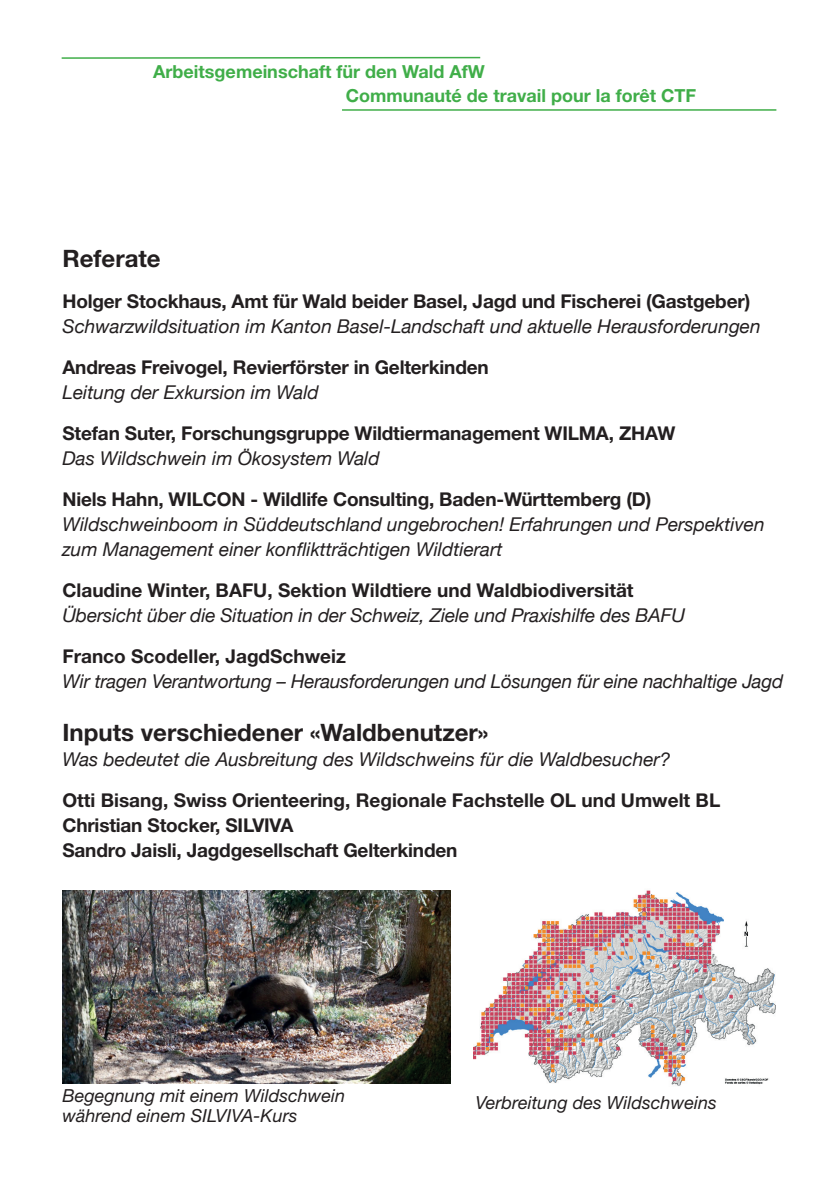
<style>
.page{position:relative;width:840px;height:1191px;background:#fff}
.page>*{position:absolute;margin:0;border:0;box-sizing:border-box;transform-origin:0 0}
.t1{font:700 24px "Helvetica Neue LT Std";color:#231f20}
.t2{font:italic 19px/25px "Helvetica Neue";color:#231f20}
.t3{font:700 19px/25px "Helvetica Neue LT Std";letter-spacing:-.01em;color:#231f20}
.t4{font:italic 18px/20px "Helvetica Neue LT Std";color:#231f20}
.t5{font:700 18px/24px "Helvetica Neue LT Std";color:#40ae49}
</style>
<div class="page">
<hr style="left:62px;top:57px;width:418px;height:2px;background:#40ae49">
<hr style="left:342px;top:109px;width:434px;height:2px;background:#40ae49">
<img style="left:62px;top:891px;width:388px;height:192px">
<img style="left:473px;top:890px;width:303px;height:196px">
<p class="t5" style="left:345px;top:59px;width:351px;text-indent:-192px">Arbeitsgemeinschaft für den Wald AfW<br>Communauté de travail pour la forêt CTF</p>
<p class="t1" style="left:62px;top:243px;width:100px">Referate</p>
<p class="t3" style="left:62px;top:288px;width:689px">Holger Stockhaus, Amt für Wald beider Basel, Jagd und Fischerei (Gastgeber)</p>
<p class="t2" style="left:62px;top:314px;width:699px">Schwarzwildsituation im Kanton Basel-Landschaft und aktuelle Herausforderungen</p>
<p class="t3" style="left:62px;top:354px;width:427px">Andreas Freivogel, Revierförster in Gelterkinden</p>
<p class="t2" style="left:62px;top:380px;width:258px">Leitung der Exkursion im Wald</p>
<p class="t3" style="left:62px;top:420px;width:614px">Stefan Suter, Forschungsgruppe Wildtiermanagement WILMA, ZHAW</p>
<p class="t2" style="left:62px;top:446px;width:319px">Das Wildschwein im Ökosystem Wald</p>
<p class="t3" style="left:62px;top:486px;width:590px">Niels Hahn, WILCON - Wildlife Consulting, Baden-Württemberg (D)</p>
<p class="t2" style="left:62px;top:512px;width:703px">Wildschweinboom in Süddeutschland ungebrochen! Erfahrungen und Perspektiven zum Management einer konfliktträchtigen Wildtierart</p>
<p class="t3" style="left:62px;top:577px;width:572px">Claudine Winter, BAFU, Sektion Wildtiere und Waldbiodiversität</p>
<p class="t2" style="left:62px;top:603px;width:624px">Übersicht über die Situation in der Schweiz, Ziele und Praxishilfe des BAFU</p>
<p class="t3" style="left:62px;top:643px;width:285px">Franco Scodeller, JagdSchweiz</p>
<p class="t2" style="left:62px;top:669px;width:722px">Wir tragen Verantwortung – Herausforderungen und Lösungen für eine nachhaltige Jagd</p>
<p class="t1" style="left:62px;top:717px;width:427px">Inputs verschiedener «Waldbenutzer»</p>
<p class="t2" style="left:62px;top:747px;width:609px">Was bedeutet die Ausbreitung des Wildschweins für die Waldbesucher?</p>
<p class="t3" style="left:62px;top:787px;width:659px">Otti Bisang, Swiss Orienteering, Regionale Fachstelle OL und Umwelt BL<br>Christian Stocker, SILVIVA<br>Sandro Jaisli, Jagdgesellschaft Gelterkinden</p>
<p class="t4" style="left:62px;top:1085px;width:284px">Begegnung mit einem Wildschwein während einem SILVIVA-Kurs</p>
<p class="t4" style="left:475px;top:1092px;width:243px">Verbreitung des Wildschweins</p>
</div>
